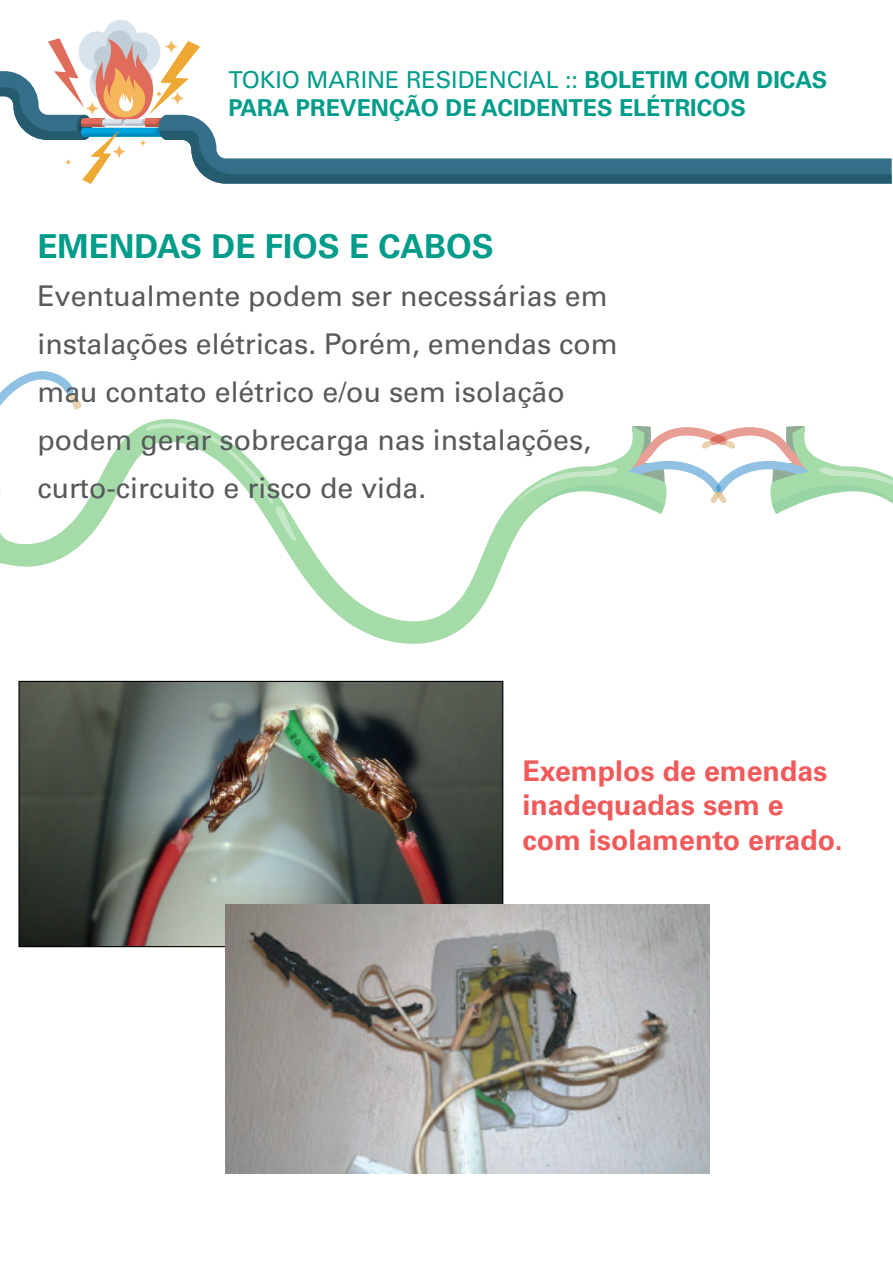
<style>
.page{position:relative;width:893px;height:1263px;background:#fff}
.page>*{position:absolute;margin:0;border:0;box-sizing:border-box;transform-origin:0 0}
.t1{font:700 33px "Univers LT Std";color:#009c8a}
.t2{font:28.5px/48px "Univers LT Std";color:#575a5b}
.t3{font:700 28.5px/34.2px "Univers LT Std";color:#f05a5b}
.t4{font:700 23.25px/27.9px "Univers LT Std";color:#009c8a}
.s1{font-weight:400}
</style>
<div class="page">
<svg style="left:6px;top:419px;width:507px;height:225px"></svg>
<svg style="left:0;top:371px;width:82px;height:193px"></svg>
<svg style="left:146px;top:423px;width:150px;height:118px"></svg>
<svg style="left:513px;top:426px;width:380px;height:115px"></svg>
<svg style="left:0;top:19px;width:892px;height:165px"></svg>
<img style="left:20px;top:683px;width:481px;height:262px">
<img style="left:225px;top:905px;width:484px;height:269px">
<p class="t4" style="left:228px;top:66px;width:600px"><span class="s1">TOKIO MARINE RESIDENCIAL ::</span> BOLETIM COM DICAS<br>PARA PREVENÇÃO DE ACIDENTES ELÉTRICOS</p>
<p class="t1" style="left:37px;top:227px;width:458px">EMENDAS DE FIOS E CABOS</p>
<p class="t2" style="left:37px;top:272px;width:582px">Eventualmente podem ser necessárias em instalações elétricas. Porém, emendas com mau contato elétrico e/ou sem isolação podem gerar sobrecarga nas instalações, curto-circuito e risco de vida.</p>
<p class="t3" style="left:522px;top:754px;width:322px">Exemplos de emendas inadequadas sem e com isolamento errado.</p>
</div>
